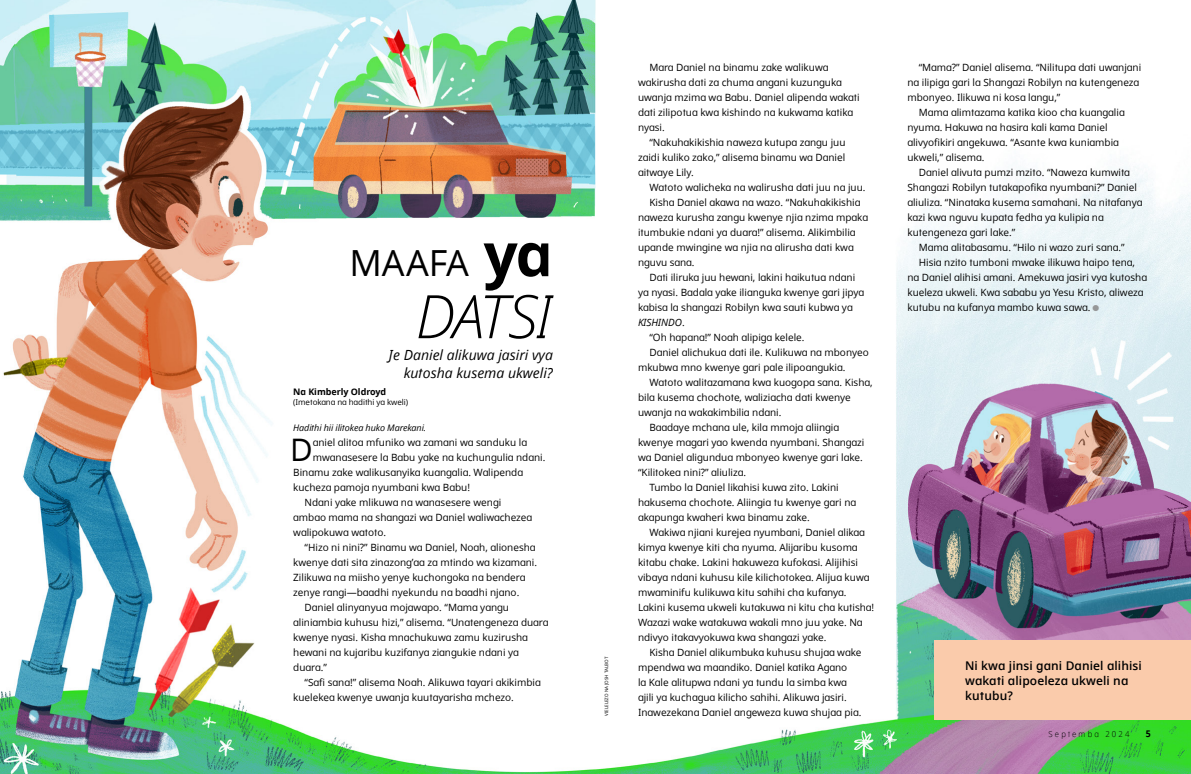
<style>
.page{position:relative;width:1191px;height:774px;background:#fff}
.page>*{position:absolute;margin:0;border:0;box-sizing:border-box;transform-origin:0 0}
.h1_DOTS_title{font:italic 300 60px "Dots Solidlds Lat";letter-spacing:-.04em;color:#000}
.h1_DOTS_title-2{font:36px "Dots Solidlds Lat";letter-spacing:-.005em;color:#000}
.p1_first{font:31px "Dots Solidlds Lat";color:#000}
.t1{font:italic 14px/18px "Dots Solidlds Lat";color:#000;text-align:right}
.p1_aside_info_first__literacy_prompt{font:600 12px/15px "Dots Solidlds Lat";letter-spacing:.01em;color:#000}
.p1{font:10px/15px "Dots Solidlds Lat";color:#000}
.p1_first-2{font:10px "Dots Solidlds Lat";color:#000}
.t2{font:700 9.2px "Dots Solidlds Lat";color:#000;scale:.95 1}
.p1_bio{font:italic 9px "Dots Solidlds Lat";letter-spacing:-.01em;color:#000}
.p1_author-name{font:700 9px "Dots Solidlds Lat";letter-spacing:-.005em;color:#000}
.t3{font:300 8.2px "Dots Solidlds Lat";letter-spacing:.28em;color:#000;scale:.95 1}
.p1_author-role{font:8px "Dots Solidlds Lat";letter-spacing:-.005em;color:#000}
.t4{font:4.5px "Dots Solidlds Lat";color:#000}
.s1{font-weight:700;font-size:60px}
.s2{font-style:italic}
.s3{font-family:"Ding P Ilds Dpi";font-size:8.5px;color:#969798}
</style>
<div class="page">
<img style="left:0;top:0;width:1191px;height:774px">
<div style="left:934px;top:640px;width:257px;height:80px;background:#facbab"></div>
<div style="left:596px;top:0;width:23px;height:247px;background:#fff"></div>
<p class="h1_DOTS_title-2" style="left:349px;top:237px;width:205px">MAAFA <span class="s1">ya</span></p>
<p class="h1_DOTS_title" style="left:415px;top:273px;width:139px">DATSI</p>
<p class="t1" style="left:389px;top:346px;width:166px">Je Daniel alikuwa jasiri vya kutosha kusema ukweli?</p>
<p class="p1_author-name" style="left:293px;top:385px;width:95px">Na Kimberly Oldroyd</p>
<p class="p1_author-role" style="left:293px;top:396px;width:116px">(Imetokana na hadithi ya kweli)</p>
<p class="p1_bio" style="left:293px;top:421px;width:134px">Hadithi hii ilitokea huko Marekani.</p>
<p class="p1_first" style="left:290px;top:427px;width:24px">D</p>
<p class="p1_first-2" style="left:313px;top:435px;width:216px">aniel alitoa mfuniko wa zamani wa sanduku la</p>
<p class="p1_first-2" style="left:313px;top:450px;width:234px">mwanasesere la Babu yake na kuchungulia ndani.</p>
<p class="p1_first-2" style="left:293px;top:465px;width:231px">Binamu zake walikusanyika kuangalia. Walipenda</p>
<p class="p1_first-2" style="left:293px;top:480px;width:178px">kucheza pamoja nyumbani kwa Babu!</p>
<p class="p1" style="left:293px;top:495px;width:240px;text-indent:11px">Ndani yake mlikuwa na wanasesere wengi ambao mama na shangazi wa Daniel waliwachezea walipokuwa watoto.</p>
<p class="p1" style="left:293px;top:540px;width:245px;text-indent:11px">“Hizo ni nini?” Binamu wa Daniel, Noah, alionesha kwenye dati sita zinazong’aa za mtindo wa kizamani.<br>Zilikuwa na miisho yenye kuchongoka na bendera zenye rangi—baadhi nyekundu na baadhi njano.</p>
<p class="p1" style="left:293px;top:600px;width:257px;text-indent:11px">Daniel alinyanyua mojawapo. “Mama yangu aliniambia kuhusu hizi,” alisema. “Unatengeneza duara kwenye nyasi. Kisha mnachukuwa zamu kuzirusha hewani na kujaribu kuzifanya ziangukie ndani ya duara.”</p>
<p class="p1" style="left:293px;top:675px;width:249px;text-indent:11px">“Safi sana!” alisema Noah. Alikuwa tayari akikimbia kuelekea kwenye uwanja kuutayarisha mchezo.</p>
<p class="t4" style="left:603px;top:716px;width:61px;rotate:-90deg">VIELELEZO NA JOSH TALBOT</p>
<p class="p1" style="left:638px;top:59px;width:223px;text-indent:11px">Mara Daniel na binamu zake walikuwa wakirusha dati za chuma angani kuzunguka uwanja mzima wa Babu. Daniel alipenda wakati dati zilipotua kwa kishindo na kukwama katika nyasi.</p>
<p class="p1" style="left:638px;top:134px;width:209px;text-align:justify;text-indent:11px">“Nakuhakikishia naweza kutupa zangu juu zaidi kuliko zako,” alisema binamu wa Daniel aitwaye Lily.</p>
<p class="p1" style="left:649px;top:179px;width:218px">Watoto walicheka na walirusha dati juu na juu.</p>
<p class="p1" style="left:638px;top:194px;width:231px;text-indent:11px">Kisha Daniel akawa na wazo. “Nakuhakikishia naweza kurusha zangu kwenye njia nzima mpaka itumbukie ndani ya duara!” alisema. Alikimbilia upande mwingine wa njia na alirusha dati kwa nguvu sana.</p>
<p class="p1" style="left:638px;top:269px;width:228px;text-indent:11px">Dati iliruka juu hewani, lakini haikutua ndani ya nyasi. Badala yake ilianguka kwenye gari jipya kabisa la shangazi Robilyn kwa sauti kubwa ya <span class="s2">KISHINDO</span>.</p>
<p class="p1" style="left:649px;top:329px;width:157px">“Oh hapana!” Noah alipiga kelele.</p>
<p class="p1" style="left:638px;top:344px;width:232px;text-indent:11px">Daniel alichukua dati ile. Kulikuwa na mbonyeo mkubwa mno kwenye gari pale ilipoangukia.</p>
<p class="p1" style="left:638px;top:374px;width:236px;text-indent:11px">Watoto walitazamana kwa kuogopa sana. Kisha, bila kusema chochote, waliziacha dati kwenye uwanja na wakakimbilia ndani.</p>
<p class="p1" style="left:638px;top:419px;width:228px;text-indent:11px">Baadaye mchana ule, kila mmoja aliingia kwenye magari yao kwenda nyumbani. Shangazi wa Daniel aligundua mbonyeo kwenye gari lake. “Kilitokea nini?” aliuliza.</p>
<p class="p1" style="left:638px;top:479px;width:220px;text-indent:11px">Tumbo la Daniel likahisi kuwa zito. Lakini hakusema chochote. Aliingia tu kwenye gari na akapunga kwaheri kwa binamu zake.</p>
<p class="p1" style="left:638px;top:524px;width:238px;text-indent:11px">Wakiwa njiani kurejea nyumbani, Daniel alikaa kimya kwenye kiti cha nyuma. Alijaribu kusoma kitabu chake. Lakini hakuweza kufokasi. Alijihisi vibaya ndani kuhusu kile kilichotokea. Alijua kuwa mwaminifu kulikuwa kitu sahihi cha kufanya.<br>Lakini kusema ukweli kutakuwa ni kitu cha kutisha!<br>Wazazi wake watakuwa wakali mno juu yake. Na ndivyo itakavyokuwa kwa shangazi yake.</p>
<p class="p1" style="left:638px;top:644px;width:225px;text-indent:11px">Kisha Daniel alikumbuka kuhusu shujaa wake mpendwa wa maandiko. Daniel katika Agano<br>la Kale alitupwa ndani ya tundu la simba kwa ajili ya kuchagua kilicho sahihi. Alikuwa jasiri.<br>Inawezekana Daniel angeweza kuwa shujaa pia.</p>
<p class="p1" style="left:907px;top:59px;width:235px;text-indent:11px">“Mama?” Daniel alisema. “Nilitupa dati uwanjani na ilipiga gari la Shangazi Robilyn na kutengeneza mbonyeo. Ilikuwa ni kosa langu,”</p>
<p class="p1" style="left:907px;top:104px;width:219px;text-indent:11px">Mama alimtazama katika kioo cha kuangalia nyuma. Hakuwa na hasira kali kama Daniel alivyofikiri angekuwa. “Asante kwa kuniambia ukweli,” alisema.</p>
<p class="p1" style="left:907px;top:164px;width:236px;text-indent:11px">Daniel alivuta pumzi mzito. “Naweza kumwita Shangazi Robilyn tutakapofika nyumbani?” Daniel aliuliza. “Ninataka kusema samahani. Na nitafanya kazi kwa nguvu kupata fedha ya kulipia na kutengeneza gari lake.”</p>
<p class="p1" style="left:918px;top:239px;width:207px">Mama alitabasamu. “Hilo ni wazo zuri sana.”</p>
<p class="p1" style="left:907px;top:254px;width:241px;text-indent:11px">Hisia nzito tumboni mwake ilikuwa haipo tena, na Daniel alihisi amani. Amekuwa jasiri vya kutosha kueleza ukweli. Kwa sababu ya Yesu Kristo, aliweza kutubu na kufanya mambo kuwa sawa. <span class="s3">●</span></p>
<p class="p1_aside_info_first__literacy_prompt" style="left:965px;top:658px;width:178px">Ni kwa jinsi gani Daniel alihisi wakati alipoeleza ukweli na kutubu?</p>
<p class="t3" style="left:1048px;top:728px;width:87px">Septemba 2024</p>
<p class="t2" style="left:1146px;top:727px;width:7px">5</p>
</div>
